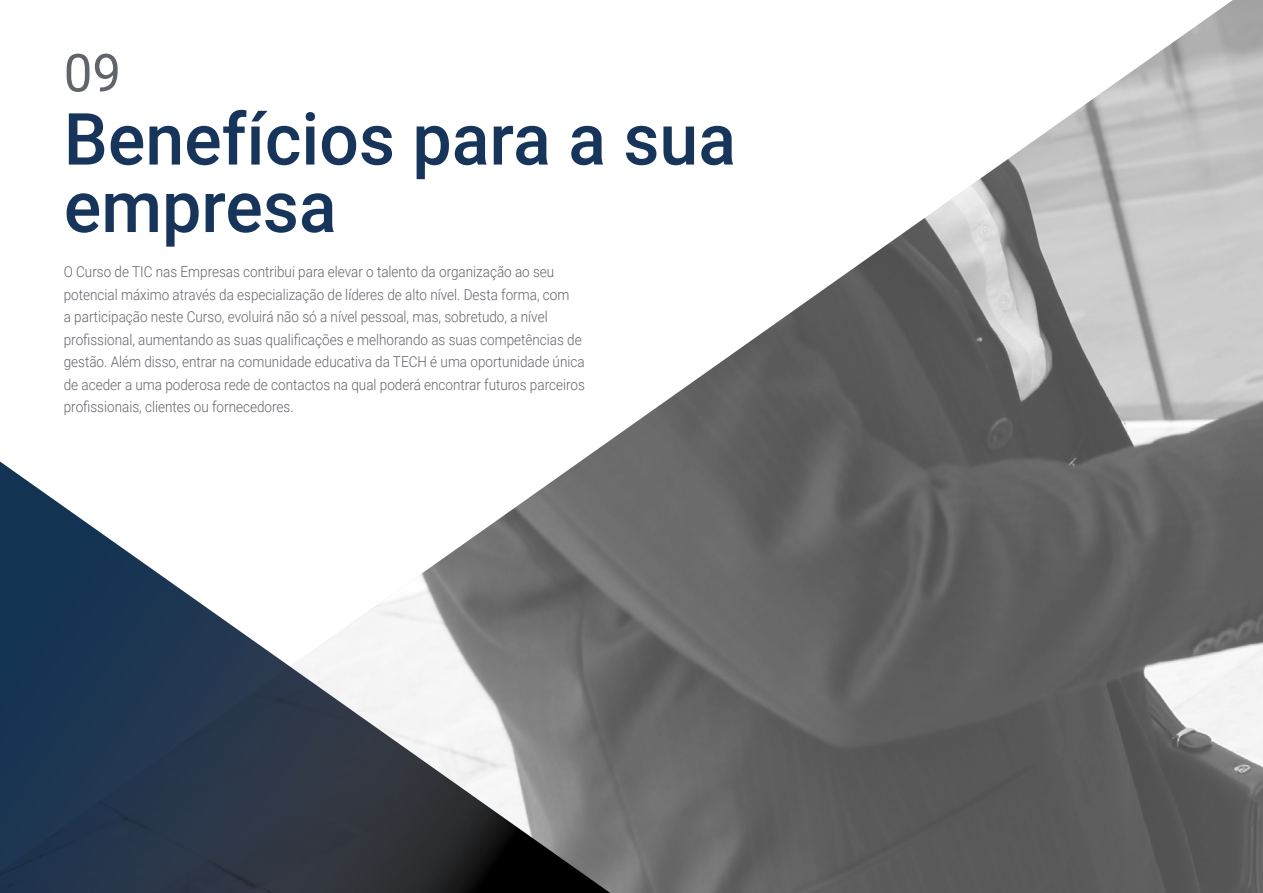
<style>
.page{position:relative;width:1263px;height:893px;background:#fff}
.page>*{position:absolute;margin:0;border:0;box-sizing:border-box;transform-origin:0 0}
.t1{font:500 72px/67.5px "Roboto";color:#17355b}
.t2{font:52.5px "Roboto";color:#61646a}
.t3{font:300 15px/22.5px "Roboto";color:#61646a;scale:.9 1}
</style>
<div class="page">
<img style="left:602px;top:0;width:661px;height:893px">
<svg style="left:0;top:446px;width:640px;height:447px"></svg>
<h2 class="t2" style="left:64px;top:36px;width:59px">09</h2>
<h1 class="t1" style="left:64px;top:103px;width:674px">Benefícios para a sua empresa</h1>
<p class="t3" style="left:64px;top:260px;width:580px">O Curso de TIC nas Empresas contribui para elevar o talento da organização ao seu potencial máximo através da especialização de líderes de alto nível. Desta forma, com<br>a participação neste Curso, evoluirá não só a nível pessoal, mas, sobretudo, a nível profissional, aumentando as suas qualificações e melhorando as suas competências de gestão. Além disso, entrar na comunidade educativa da TECH é uma oportunidade única de aceder a uma poderosa rede de contactos na qual poderá encontrar futuros parceiros profissionais, clientes ou fornecedores.</p>
</div>
